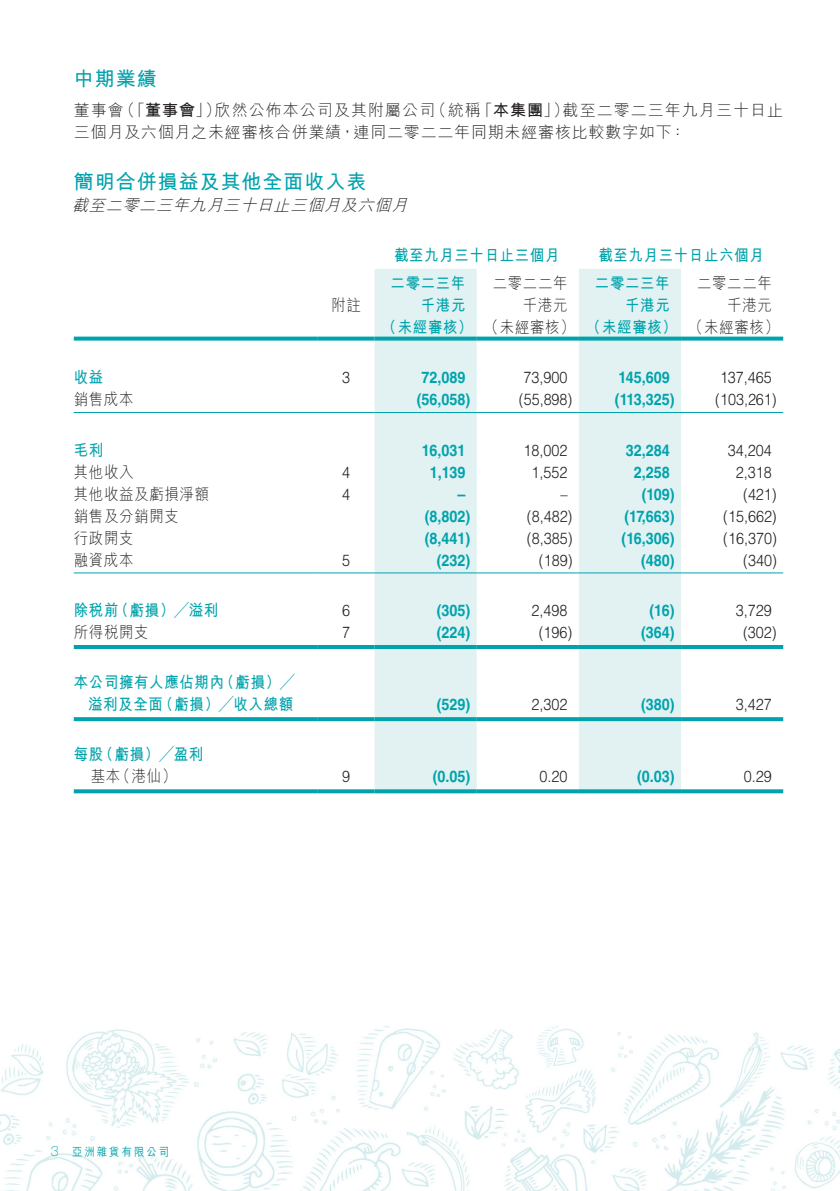
<style>
.page{position:relative;width:840px;height:1191px;background:#fff}
.page>*{position:absolute;margin:0;border:0;box-sizing:border-box;transform-origin:0 0}
.t1{font:700 20px "M Hei HK";letter-spacing:.05em;color:#00a3ac}
.t2{font:300 16px "Helvetica LT Std";color:#231f20;scale:.9 1}
.t3{font:700 16px "Helvetica LT Std";color:#00a3ac;scale:.9 1}
.t4{font:700 16px "M Hei HK";letter-spacing:.05em;color:#00a3ac;scale:.9 1}
.t5{font:300 16px/22px "M Hei HK";letter-spacing:.05em;color:#231f20}
.t6{font:300 16px "M Hei HK";letter-spacing:.05em;color:#231f20;scale:.9 1}
.t7{font:italic 300 16px "M Hei HK";color:#231f20}
.t8{font:100 14.4px "Helvetica Neue LT Std";color:#00a3ac}
.t9{font:500 11.4px "M Hei HK";letter-spacing:.2em;color:#00a3ac;scale:.9 1}
.s1{font-weight:700}
.s2{font-weight:300;color:#231f20}
</style>
<div class="page">
<img style="left:0;top:269px;width:839px;height:922px">
<svg style="left:374px;top:269px;width:306px;height:520px;fill:#e2f2f3"></svg>
<svg style="left:74px;top:336px;width:243px;height:4px"></svg>
<svg style="left:317px;top:336px;width:57px;height:4px"></svg>
<svg style="left:374px;top:336px;width:102px;height:4px"></svg>
<svg style="left:476px;top:336px;width:102px;height:4px"></svg>
<svg style="left:578px;top:336px;width:102px;height:4px"></svg>
<svg style="left:680px;top:336px;width:102px;height:4px"></svg>
<hr style="left:74px;top:412px;width:243px;height:1px;background:#00a3ac">
<hr style="left:317px;top:412px;width:57px;height:1px;background:#00a3ac">
<hr style="left:374px;top:412px;width:102px;height:1px;background:#00a3ac">
<hr style="left:476px;top:412px;width:102px;height:1px;background:#00a3ac">
<hr style="left:578px;top:412px;width:102px;height:1px;background:#00a3ac">
<hr style="left:680px;top:412px;width:102px;height:1px;background:#00a3ac">
<hr style="left:74px;top:572px;width:243px;height:1px;background:#00a3ac">
<hr style="left:317px;top:572px;width:57px;height:1px;background:#00a3ac">
<hr style="left:374px;top:572px;width:102px;height:1px;background:#00a3ac">
<hr style="left:476px;top:572px;width:102px;height:1px;background:#00a3ac">
<hr style="left:578px;top:572px;width:102px;height:1px;background:#00a3ac">
<hr style="left:680px;top:572px;width:102px;height:1px;background:#00a3ac">
<hr style="left:74px;top:645px;width:243px;height:4px;background:#00a3ac">
<hr style="left:317px;top:645px;width:57px;height:4px;background:#00a3ac">
<hr style="left:374px;top:645px;width:102px;height:4px;background:#00a3ac">
<hr style="left:476px;top:645px;width:102px;height:4px;background:#00a3ac">
<hr style="left:578px;top:645px;width:102px;height:4px;background:#00a3ac">
<hr style="left:680px;top:645px;width:102px;height:4px;background:#00a3ac">
<svg style="left:74px;top:717px;width:243px;height:4px"></svg>
<svg style="left:317px;top:717px;width:57px;height:4px"></svg>
<svg style="left:374px;top:717px;width:102px;height:4px"></svg>
<svg style="left:476px;top:717px;width:102px;height:4px"></svg>
<svg style="left:578px;top:717px;width:102px;height:4px"></svg>
<svg style="left:680px;top:717px;width:102px;height:4px"></svg>
<svg style="left:74px;top:789px;width:243px;height:4px"></svg>
<svg style="left:317px;top:789px;width:57px;height:4px"></svg>
<svg style="left:374px;top:789px;width:102px;height:4px"></svg>
<svg style="left:476px;top:789px;width:102px;height:4px"></svg>
<svg style="left:578px;top:789px;width:102px;height:4px"></svg>
<svg style="left:680px;top:789px;width:102px;height:4px"></svg>
<p class="t1" style="left:74px;top:64px;width:84px">中期業績</p>
<p class="t5" style="left:119px;top:99px;width:103px">（「<span class="s1">董事會</span>」）</p>
<p class="t5" style="left:430px;top:99px;width:52px">（統稱</p>
<p class="t5" style="left:476px;top:99px;width:94px">「<span class="s1">本集團</span>」）</p>
<p class="t5" style="left:214px;top:99px;width:222px">欣然公佈本公司及其附屬公司</p>
<p class="t5" style="left:74px;top:99px;width:613px">董事會<br>三個月及六個月之未經審核合併業績，連同二零二二年同期未經審核比較數字如下：</p>
<p class="t1" style="left:74px;top:167px;width:294px">簡明合併損益及其他全面收入表</p>
<p class="t7" style="left:72px;top:197px;width:340px">截至二零二三年九月三十日止三個月及六個月</p>
<p class="t4" style="left:598px;top:244px;width:185px">截至九月三十日止六個月</p>
<p class="t5" style="left:562px;top:99px;width:222px">截至二零二三年九月三十日止</p>
<p class="t4" style="left:394px;top:244px;width:185px">截至九月三十日止三個月</p>
<p class="t4" style="left:390px;top:271px;width:85px">二零二三年</p>
<p class="t6" style="left:492px;top:275px;width:85px">二零二二年</p>
<p class="t4" style="left:594px;top:271px;width:85px">二零二三年</p>
<p class="t6" style="left:696px;top:275px;width:85px">二零二二年</p>
<p class="t6" style="left:331px;top:297px;width:34px">附註</p>
<p class="t4" style="left:420px;top:293px;width:51px">千港元</p>
<p class="t6" style="left:522px;top:297px;width:51px">千港元</p>
<p class="t4" style="left:624px;top:293px;width:51px">千港元</p>
<p class="t6" style="left:726px;top:297px;width:51px">千港元</p>
<p class="t4" style="left:74px;top:366px;width:34px">收益</p>
<p class="t2" style="left:342px;top:367px;width:10px">3</p>
<p class="t4" style="left:382px;top:315px;width:442px">（未經審核） <span class="s2">（未經審核）</span> （未經審核） <span class="s2">（未經審核(</span></p>
<p class="t2" style="left:719px;top:367px;width:59px">137,465</p>
<p class="t3" style="left:421px;top:368px;width:50px">72,089</p>
<p class="t3" style="left:618px;top:368px;width:59px">145,609</p>
<p class="t2" style="left:523px;top:367px;width:50px">73,900</p>
<p class="t6" style="left:74px;top:391px;width:68px">銷售成本</p>
<p class="t3" style="left:416px;top:390px;width:61px">)56,058(</p>
<p class="t2" style="left:518px;top:389px;width:61px">)55,898(</p>
<p class="t3" style="left:614px;top:390px;width:68px">)113,325(</p>
<p class="t2" style="left:714px;top:389px;width:70px">)103,261(</p>
<p class="t4" style="left:74px;top:438px;width:34px">毛利</p>
<p class="t3" style="left:422px;top:440px;width:50px">16,031</p>
<p class="t2" style="left:523px;top:440px;width:50px">18,002</p>
<p class="t3" style="left:625px;top:440px;width:50px">32,284</p>
<p class="t2" style="left:727px;top:440px;width:50px">34,204</p>
<p class="t6" style="left:74px;top:463px;width:68px">其他收入</p>
<p class="t2" style="left:342px;top:462px;width:10px">4</p>
<p class="t3" style="left:430px;top:462px;width:41px">1,139</p>
<p class="t2" style="left:531px;top:462px;width:41px">1,552</p>
<p class="t3" style="left:633px;top:462px;width:41px">2,258</p>
<p class="t2" style="left:735px;top:462px;width:41px">2,318</p>
<p class="t6" style="left:74px;top:485px;width:152px">其他收益及虧損淨額</p>
<p class="t2" style="left:342px;top:484px;width:10px">4</p>
<p class="t3" style="left:457px;top:484px;width:10px">–</p>
<p class="t2" style="left:560px;top:484px;width:9px">–</p>
<p class="t3" style="left:641px;top:484px;width:38px">)109(</p>
<p class="t2" style="left:742px;top:484px;width:39px">)421(</p>
<p class="t6" style="left:74px;top:507px;width:118px">銷售及分銷開支</p>
<p class="t3" style="left:424px;top:506px;width:52px">)8,802(</p>
<p class="t2" style="left:526px;top:506px;width:52px">)8,482(</p>
<p class="t3" style="left:624px;top:506px;width:57px">)17,663(</p>
<p class="t2" style="left:722px;top:506px;width:61px">)15,662(</p>
<p class="t6" style="left:74px;top:529px;width:68px">行政開支</p>
<p class="t3" style="left:424px;top:528px;width:52px">)8,441(</p>
<p class="t2" style="left:526px;top:528px;width:52px">)8,385(</p>
<p class="t3" style="left:621px;top:528px;width:60px">)16,306(</p>
<p class="t2" style="left:723px;top:528px;width:61px">)16,370(</p>
<p class="t6" style="left:74px;top:551px;width:68px">融資成本</p>
<p class="t2" style="left:342px;top:550px;width:10px">5</p>
<p class="t3" style="left:436px;top:550px;width:39px">)232(</p>
<p class="t2" style="left:538px;top:550px;width:39px">)189(</p>
<p class="t3" style="left:640px;top:550px;width:39px">)480(</p>
<p class="t2" style="left:742px;top:550px;width:39px">)340(</p>
<p class="t4" style="left:114px;top:598px;width:117px">（虧損）╱溢利</p>
<p class="t4" style="left:74px;top:598px;width:51px">除稅前</p>
<p class="t2" style="left:342px;top:600px;width:10px">6</p>
<p class="t3" style="left:436px;top:600px;width:39px">)305(</p>
<p class="t2" style="left:531px;top:600px;width:41px">2,498</p>
<p class="t3" style="left:649px;top:600px;width:29px">)16(</p>
<p class="t2" style="left:735px;top:600px;width:41px">3,729</p>
<p class="t6" style="left:74px;top:624px;width:85px">所得稅開支</p>
<p class="t2" style="left:342px;top:622px;width:10px">7</p>
<p class="t3" style="left:436px;top:622px;width:39px">)224(</p>
<p class="t2" style="left:538px;top:622px;width:39px">)196(</p>
<p class="t3" style="left:640px;top:622px;width:39px">)364(</p>
<p class="t2" style="left:742px;top:622px;width:39px">)302(</p>
<p class="t4" style="left:220px;top:670px;width:85px">（虧損(╱</p>
<p class="t4" style="left:74px;top:670px;width:168px">本公司擁有人應佔期內</p>
<p class="t4" style="left:159px;top:692px;width:151px">（虧損）╱收入總額</p>
<p class="t4" style="left:88px;top:692px;width:85px">溢利及全面</p>
<p class="t4" style="left:99px;top:743px;width:117px">（虧損）╱盈利</p>
<p class="t4" style="left:74px;top:743px;width:34px">每股</p>
<p class="t3" style="left:436px;top:695px;width:39px">)529(</p>
<p class="t2" style="left:531px;top:694px;width:41px">2,302</p>
<p class="t3" style="left:640px;top:695px;width:39px">)380(</p>
<p class="t2" style="left:735px;top:694px;width:41px">3,427</p>
<p class="t6" style="left:116px;top:768px;width:69px">（港仙(</p>
<p class="t6" style="left:91px;top:768px;width:34px">基本</p>
<p class="t2" style="left:342px;top:766px;width:10px">9</p>
<p class="t3" style="left:432px;top:767px;width:43px">)0.05(</p>
<p class="t2" style="left:539px;top:766px;width:33px">0.20</p>
<p class="t3" style="left:636px;top:767px;width:43px">)0.03(</p>
<p class="t2" style="left:743px;top:766px;width:33px">0.29</p>
<p class="t8" style="left:51px;top:1142px;width:9px">3</p>
<p class="t9" style="left:72px;top:1143px;width:109px">亞洲雜貨有限公司</p>
</div>
